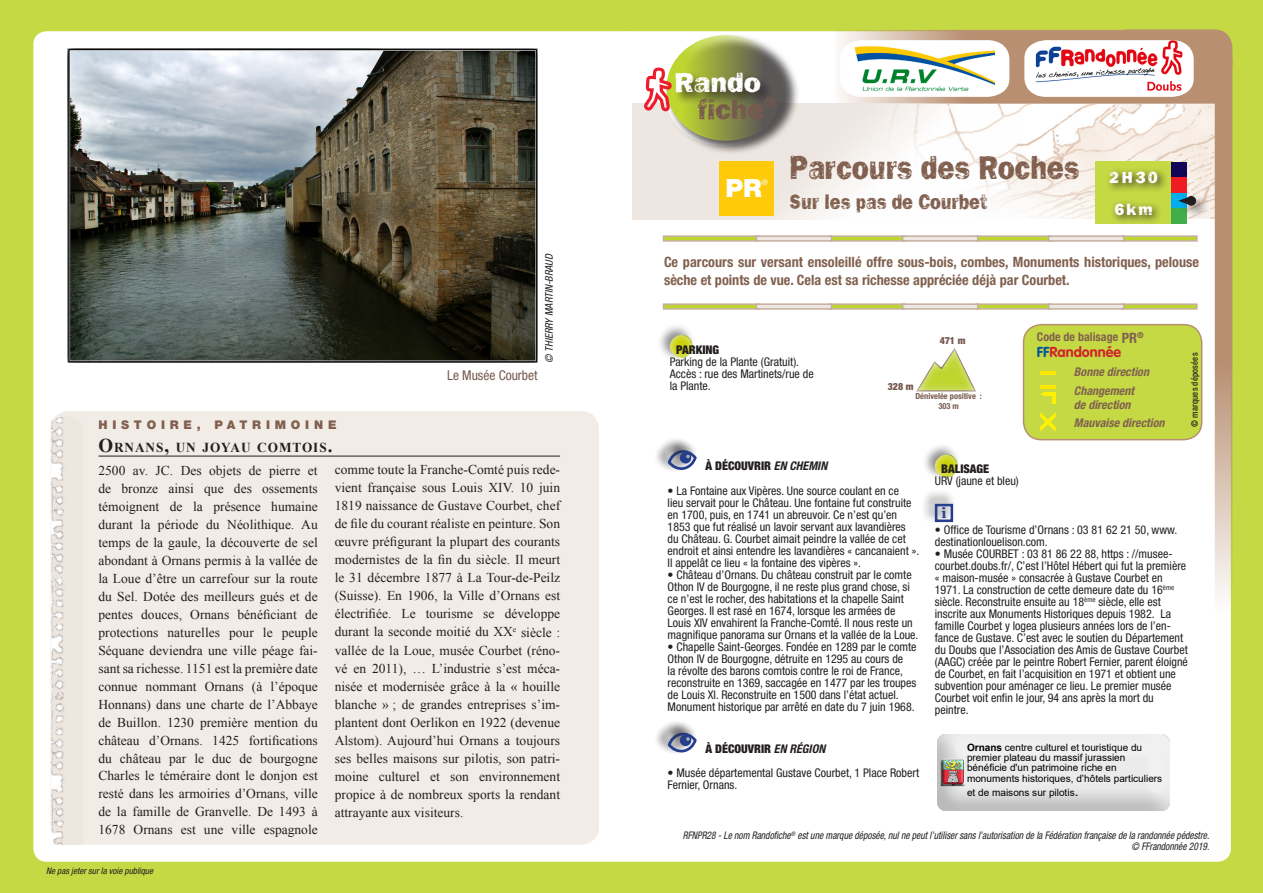
<style>
.page{position:relative;width:1263px;height:893px;background:#fff}
.page>*{position:absolute;margin:0;border:0;box-sizing:border-box;transform-origin:0 0}
.t1{font:34.2px "Frankie OTF";color:#81604f;scale:.83 1}
.t2{font:28.5px/27.5px "Frankie OTF";color:#fff}
.t3{font:900 25.2px "Helvetica Neue LT Std";color:#fff}
.t4{font:21.6px "Frankie OTF";color:#81604f;scale:.83 1}
.t5{font:16.8px/32px "Frankie OTF";letter-spacing:.15em;color:#fff;text-align:center}
.t6{font:700 14.4px "Georgia";color:#253f8e}
.t7{font:700 condensed 14.25px/17.2px "Helvetica Neue LT Std";color:#81604f}
.t8{font:700 14.25px "VAG Rounded Std";color:#d1232a}
.t9{font:700 13.65px "Times New Roman";letter-spacing:.07em;color:#231f20}
.t10{font:13.5px/18px "Times New Roman";color:#231f20;text-align:justify}
.t11{font:condensed 13.5px "Helvetica Neue LT Std";color:#78594e}
.t12{font:condensed 12px/12px "Helvetica Neue LT Std";color:#231f20}
.t13{font:italic 700 condensed 12px/19.5px "Helvetica Neue LT Std";letter-spacing:-.02em;color:#81604f}
.t14{font:900 condensed 12px "Helvetica Neue LT Std";color:#231f20}
.t15{font:900 12px "Helvetica Neue LT Std";letter-spacing:.4em;color:#81604f}
.t16{font:700 condensed 12px "Helvetica Neue LT Std";color:#81604f}
.t17{font:italic condensed 10.5px/10.5px "Helvetica Neue LT Std";color:#231f20;text-align:right;scale:.9 1}
.t18{font:italic condensed 10.5px "Helvetica Neue LT Std";color:#231f20}
.t19{font:10.05px/10.4px "Arial";color:#000}
.t20{font:900 condensed 9.9px "Helvetica Neue LT Std";color:#78594e}
.t21{font:italic condensed 9px "Helvetica Neue LT Std";color:#231f20}
.t22{font:500 condensed 9px "Helvetica Neue LT Std";letter-spacing:.02em;color:#231f20;scale:.96 1}
.t23{font:700 condensed 8.4px/9.6px "Helvetica Neue LT Std";color:#78594e;text-align:center}
.t24{font:7.65px "Helvetica Neue LT Std";color:#fff}
.s1{font-size:19.5px}
.s2{color:#78594e}
.s3{font-size:14.25px}
.s4{color:#01569b}
.s5{font-weight:700;font-style:italic}
.s6{font-weight:700}
.s7{font-size:13.8px}
</style>
<div class="page">
<div style="left:0;top:0;width:631px;height:893px;background:#c4d944"></div>
<div style="left:631px;top:0;width:632px;height:893px;background:#c4d944"></div>
<div style="left:632px;top:31px;width:594px;height:831px;background:#fff"></div>
<div style="left:33px;top:31px;width:599px;height:831px;background:#fff"></div>
<div style="left:632px;top:103px;width:388px;height:117px;background:#eee7e1"></div>
<div style="left:664px;top:33px;width:136px;height:122px;background:#231f20;opacity:.75"></div>
<svg style="left:666px;top:35px;width:120px;height:106px;background:#8d964c"></svg>
<div style="left:674px;top:71px;width:100px;height:35px;background:#231f20;opacity:.75"></div>
<svg style="left:643px;top:68px;width:29px;height:43px"></svg>
<div style="left:720px;top:161px;width:54px;height:54px;background:#feca0a"></div>
<svg style="left:663px;top:235px;width:93px;height:7px"></svg>
<svg style="left:832px;top:235px;width:4px;height:7px"></svg>
<svg style="left:756px;top:235px;width:76px;height:7px"></svg>
<svg style="left:663px;top:303px;width:93px;height:7px"></svg>
<svg style="left:832px;top:303px;width:4px;height:7px"></svg>
<svg style="left:756px;top:303px;width:76px;height:7px"></svg>
<div style="left:657px;top:323px;width:39px;height:39px;background:#231f20;opacity:.5"></div>
<div style="left:669px;top:332px;width:30px;height:27px;background:#fff;opacity:.75"></div>
<div style="left:653px;top:437px;width:44px;height:36px;background:#231f20;opacity:.5"></div>
<div style="left:665px;top:440px;width:27px;height:26px;background:#231f20;opacity:.5"></div>
<svg style="left:668px;top:449px;width:29px;height:22px"></svg>
<div style="left:653px;top:720px;width:44px;height:35px;background:#231f20;opacity:.5"></div>
<div style="left:665px;top:722px;width:27px;height:27px;background:#231f20;opacity:.5"></div>
<svg style="left:668px;top:732px;width:29px;height:21px"></svg>
<svg style="left:836px;top:30px;width:396px;height:829px;background:#f2f1e1"></svg>
<img style="left:854px;top:40px;width:141px;height:57px">
<img style="left:937px;top:734px;width:233px;height:77px">
<div style="left:51px;top:411px;width:548px;height:434px;background:#f2ece6;border-radius:18px"></div>
<hr style="left:98px;top:456px;width:462px;height:1px;background:#231f20">
<img style="left:51px;top:417px;width:14px;height:428px">
<img style="left:67px;top:48px;width:471px;height:315px">
<p class="t18" style="left:543px;top:363px;width:111px;rotate:-90deg">© THIERRY MARTIN-BRAUD</p>
<p class="t11" style="left:447px;top:367px;width:92px">Le Musée Courbet</p>
<p class="t15" style="left:98px;top:418px;width:239px">HISTOIRE, PATRIMOINE</p>
<p class="t9" style="left:98px;top:438px;width:235px"><span class="s1">O</span>RNANS<span class="s1">,</span> UN JOYAU COMTOIS<span class="s1">.</span></p>
<p class="t10" style="left:98px;top:461px;width:221px">2500 av. JC. Des objets de pierre et de bronze ainsi que des ossements témoignent de la présence humaine durant la période du Néolithique. Au temps de la gaule, la découverte de sel abondant à Ornans permis à la vallée de la Loue d’être un carrefour sur la route du Sel. Dotée des meilleurs gués et de pentes douces, Ornans bénéficiant de protections naturelles pour le peuple Séquane deviendra une ville péage fai&shy;sant sa richesse. 1151 est la première date connue nommant Ornans (à l’époque Honnans) dans une charte de l’Abbaye de Buillon. 1230 première mention du château d’Ornans. 1425 fortifications du château par le duc de bourgogne Charles le téméraire dont le donjon est resté dans les armoiries d’Ornans, ville de la famille de Granvelle. De 1493 à 1678 Ornans est une ville espagnole</p>
<p class="t10" style="left:335px;top:461px;width:227px">comme toute la Franche-Comté puis rede&shy;vient française sous Louis XIV. 10 juin 1819 naissance de Gustave Courbet, chef de file du courant réaliste en peinture. Son œuvre préfigurant la plupart des courants modernistes de la fin du siècle. Il meurt le 31 décembre 1877 à La Tour-de-Peilz (Suisse). En 1906, la Ville d’Ornans est électrifiée. Le tourisme se développe durant la seconde moitié du XX<sup>e</sup> siècle : vallée de la Loue, musée Courbet (réno&shy;vé en 2011), … L’industrie s’est méca&shy;nisée et modernisée grâce à la « houille blanche » ; de grandes entreprises s’im&shy;plantent dont Oerlikon en 1922 (devenue Alstom). Aujourd’hui Ornans a toujours ses belles maisons sur pilotis, son patri&shy;moine culturel et son environnement propice à de nombreux sports la rendant attrayante aux visiteurs.</p>
<p class="t21" style="left:46px;top:865px;width:108px">Ne pas jeter sur la voie publique</p>
<h2 class="t2" style="left:698px;top:68px;width:79px;text-indent:-23px">Rando <span class="s2">fiche</span><sup>®</sup></h2>
<h3 class="t3" style="left:726px;top:173px;width:38px">PR</h3>
<p class="t24" style="left:762px;top:177px;width:8px">®</p>
<h1 class="t1" style="left:789px;top:147px;width:351px">Parcours des Roches</h1>
<h3 class="t4" style="left:789px;top:189px;width:240px">Sur les pas de Courbet</h3>
<h3 class="t5" style="left:1109px;top:161px;width:50px">2H30<br>6km</h3>
<p class="t7" style="left:664px;top:254px;width:537px">Ce parcours sur versant ensoleillé offre sous-bois, combes, Monuments historiques, pelouse sèche et points de vue. Cela est sa richesse appréciée déjà par Courbet.</p>
<p class="t14" style="left:676px;top:342px;width:45px">PARKING</p>
<p class="t12" style="left:670px;top:355px;width:145px">Parking de la Plante (Gratuit).<br>Accès : rue des Martinets/rue de la Plante.</p>
<p class="t20" style="left:888px;top:381px;width:27px">328 M</p>
<p class="t20" style="left:940px;top:334px;width:27px">471 M</p>
<p class="t23" style="left:915px;top:391px;width:68px">Dénivelée positive :<br>303 m</p>
<p class="t16" style="left:1037px;top:329px;width:108px">Code de balisage <span class="s3">PR</span><sup>®</sup></p>
<p class="t8" style="left:1037px;top:343px;width:86px"><span class="s4">FF</span>Randonnée</p>
<p class="t13" style="left:1074px;top:362px;width:77px">Bonne direction<br>Changement</p>
<p class="t13" style="left:1074px;top:396px;width:93px;line-height:18px">de direction<br>Mauvaise direction</p>
<p class="t22" style="left:1189px;top:427px;width:79px;rotate:-90deg">© marques déposées</p>
<p class="t14" style="left:705px;top:458px;width:123px">À DÉCOUVRIR <span class="s5">en chemin</span></p>
<p class="t12" style="left:668px;top:484px;width:253px">• La Fontaine aux Vipères. Une source coulant en ce<br>lieu servait pour le Château. Une fontaine fut construite en 1700, puis, en 1741 un abreuvoir. Ce n’est qu’en 1853 que fut réalisé un lavoir servant aux lavandières du Château. G. Courbet aimait peindre la vallée de cet endroit et ainsi entendre les lavandières « cancanaient ».<br>Il appelât ce lieu « la fontaine des vipères ».</p>
<p class="t12" style="left:668px;top:568px;width:252px">• Château d’Ornans. Du château construit par le comte Othon IV de Bourgogne, il ne reste plus grand chose, si ce n’est le rocher, des habitations et la chapelle Saint Georges. Il est rasé en 1674, lorsque les armées de Louis XIV envahirent la Franche-Comté. Il nous reste un magnifique panorama sur Ornans et la vallée de la Loue.</p>
<p class="t12" style="left:668px;top:640px;width:250px">• Chapelle Saint-Georges. Fondée en 1289 par le comte Othon IV de Bourgogne, détruite en 1295 au cours de<br>la révolte des barons comtois contre le roi de France, reconstruite en 1369, saccagée en 1477 par les troupes de Louis XI. Reconstruite en 1500 dans l’état actuel.<br>Monument historique par arrêté en date du 7 juin 1968.</p>
<p class="t14" style="left:705px;top:741px;width:121px">À DÉCOUVRIR <span class="s5">en région</span></p>
<p class="t12" style="left:668px;top:767px;width:253px">• Musée départemental Gustave Courbet, 1 Place Robert<br>Fernier, Ornans.</p>
<p class="t14" style="left:941px;top:462px;width:50px">BALISAGE</p>
<p class="t12" style="left:935px;top:475px;width:85px">URV (jaune et bleu)</p>
<p class="t12" style="left:935px;top:524px;width:244px">• Office de Tourisme d’Ornans : 03 81 62 21 50, www. destinationlouelison.com.</p>
<p class="t12" style="left:935px;top:548px;width:255px">• Musée COURBET : 03 81 86 22 88, https : //musee&shy;courbet.doubs.fr/, C’est l’Hôtel Hébert qui fut la première « maison-musée » consacrée à Gustave Courbet en 1971. La construction de cette demeure date du 16<sup>ème </sup>siècle. Reconstruite ensuite au 18<sup>ème</sup> siècle, elle est inscrite aux Monuments Historiques depuis 1982. La famille Courbet y logea plusieurs années lors de l’en&shy;fance de Gustave. C’est avec le soutien du Département du Doubs que l’Association des Amis de Gustave Courbet (AAGC) créée par le peintre Robert Fernier, parent éloigné de Courbet, en fait l’acquisition en 1971 et obtient une subvention pour aménager ce lieu. Le premier musée Courbet voit enfin le jour, 94 ans après la mort du peintre.</p>
<p class="t6" style="left:941px;top:504px;width:7px">i</p>
<p class="t19" style="left:967px;top:742px;width:197px"><span class="s6">Ornans</span> centre culturel et touristique du premier plateau du massif jurassien bénéficie d'un patrimoine riche en monuments historiques, d’hôtels particuliers</p>
<p class="t19" style="left:967px;top:787px;width:113px">et de maisons sur pilotis<span class="s7">.</span></p>
<p class="t17" style="left:683px;top:831px;width:587px">RFNPR28 - Le nom Randofiche<sup>®</sup> est une marque déposée, nul ne peut l’utiliser sans l’autorisation de la Fédération française de la randonnée pédestre. © FFrandonnée 2019.</p>
</div>
